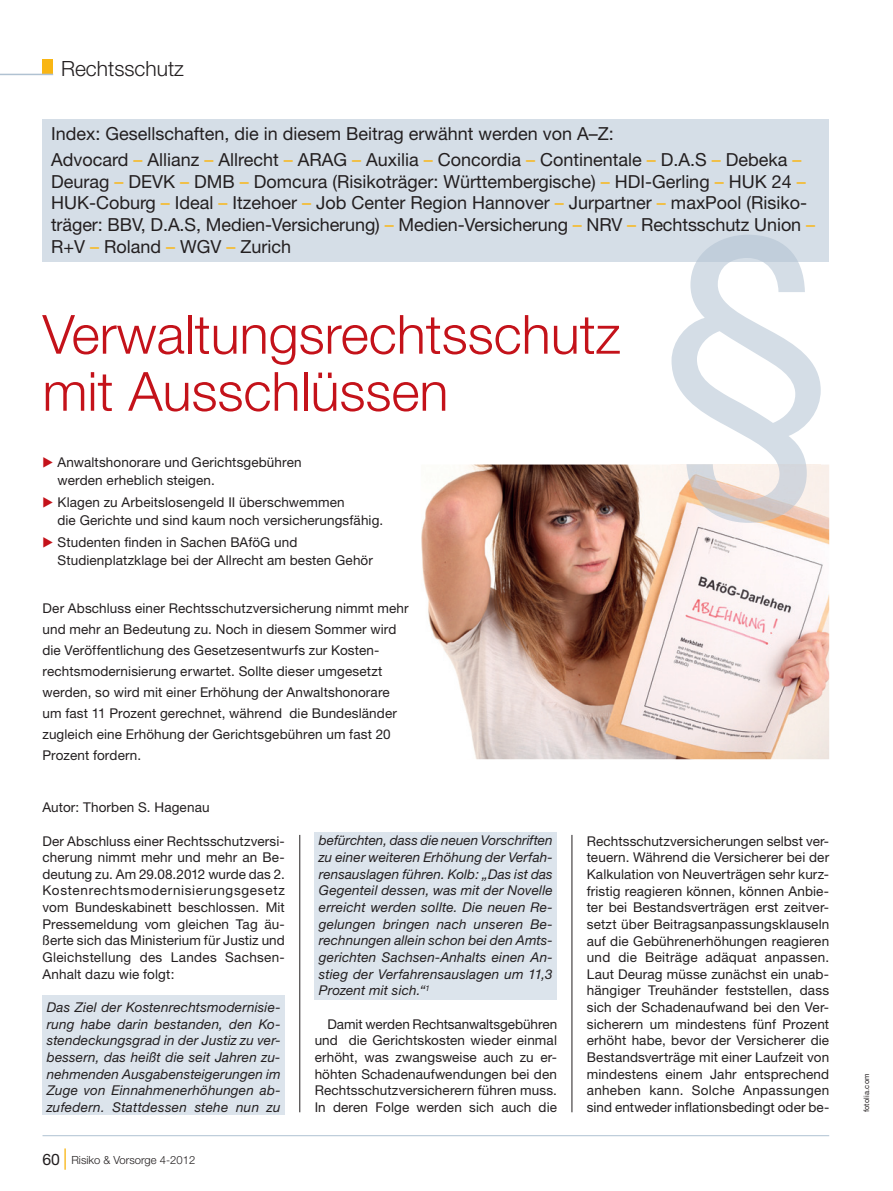
<style>
.page{position:relative;width:893px;height:1191px;background:#fff}
.page>*{position:absolute;margin:0;border:0;box-sizing:border-box;transform-origin:0 0}
.t1{font:310.05px "Helvetica Neue";color:#d4dde6}
.t2{font:300 54px/57px "Helvetica Neue";color:#c4121a}
.t3{font:300 21px "Helvetica Neue";color:#231f20}
.t4{font:18px/21.6px "Helvetica Neue";color:#231f20}
.t5{font:13.5px/16.6px "Helvetica Neue";letter-spacing:.01em;color:#231f20}
.t6{font:italic 13.5px/16.6px "Helvetica Neue";letter-spacing:.015em;color:#231f20;text-align:justify}
.t7{font:300 11.25px "Helvetica Neue";color:#231f20}
.t8{font:7.5px "Helvetica Neue";letter-spacing:.02em;color:#231f20}
.s1{color:#f9b614}
.s2{font-family:"BB Sonderzeichen";color:#c4121a}
.s3{font-weight:400;font-size:15.75px}
</style>
<div class="page">
<div style="left:43px;top:995px;width:242px;height:119px;background:#dce4ec"></div>
<div style="left:315px;top:832px;width:242px;height:168px;background:#dce4ec"></div>
<hr style="left:43px;top:1135px;width:786px;height:1px;background:#b0c2d2">
<hr style="left:64px;top:1148px;width:2px;height:21px;background:#f9b614">
<div style="left:43px;top:60px;width:10px;height:14px;background:#f9b614"></div>
<hr style="left:0;top:74px;width:53px;height:1px;background:#b0c2d2">
<hr style="left:299px;top:835px;width:1px;height:277px;background:#231f20">
<hr style="left:572px;top:835px;width:1px;height:277px;background:#231f20">
<div style="left:43px;top:119px;width:786px;height:142px;background:#d5dee7"></div>
<img style="left:421px;top:464px;width:408px;height:295px">
<img style="left:672px;top:464px;width:149px;height:59px">
<img style="left:686px;top:464px;width:121px;height:59px">
<h3 class="t3" style="left:61px;top:61px;width:124px">Rechtsschutz</h3>
<h3 class="t4" style="left:51px;top:123px;width:752px;line-height:25.8px">Index: Gesellschaften, die in diesem Beitrag erwähnt werden von A–Z:<br>Advocard <span class="s1">–</span> Allianz <span class="s1">–</span> Allrecht <span class="s1">–</span> ARAG <span class="s1">–</span> Auxilia <span class="s1">–</span> Concordia <span class="s1">–</span> Continentale <span class="s1">–</span> D.A.S <span class="s1">–</span> Debeka <span class="s1">–</span></h3>
<p class="t4" style="left:51px;top:172px;width:766px">Deurag <span class="s1">–</span> DEVK <span class="s1">–</span> DMB <span class="s1">–</span> Domcura (Risikoträger: Württembergische) <span class="s1">–</span> HDI-Gerling <span class="s1">–</span> HUK 24 <span class="s1">– </span>HUK-Coburg <span class="s1">–</span> Ideal <span class="s1">–</span> Itzehoer <span class="s1">–</span> Job Center Region Hannover <span class="s1">–</span> Jurpartner <span class="s1">–</span> maxPool (Risiko&shy;träger: BBV, D.A.S, Medien-Versicherung) <span class="s1">–</span> Medien-Versicherung <span class="s1">–</span> NRV <span class="s1">–</span> Rechtsschutz Union <span class="s1">– </span>R+V <span class="s1">–</span> Roland <span class="s1">–</span> WGV <span class="s1">–</span> Zurich</p>
<h1 class="t1" style="left:661px;top:240px;width:174px">§</h1>
<h2 class="t2" style="left:43px;top:311px;width:580px">Verwaltungsrechtsschutz mit Ausschlüssen</h2>
<p class="t5" style="left:58px;top:454px;width:246px;line-height:18px;text-indent:-15px"><span class="s2">E</span> Anwaltshonorare und Gerichtsgebühren werden erheblich steigen.</p>
<p class="t5" style="left:58px;top:494px;width:327px;line-height:18px;text-indent:-15px"><span class="s2">E</span> Klagen zu Arbeitslosengeld II überschwemmen<br>die Gerichte und sind kaum noch versicherungsfähig.</p>
<p class="t5" style="left:58px;top:535px;width:317px;line-height:18px;text-indent:-15px"><span class="s2">E</span> Studenten finden in Sachen BAföG und<br>Studienplatzklage bei der Allrecht am besten Gehör</p>
<p class="t5" style="left:43px;top:599px;width:368px;line-height:21px">Der Abschluss einer Rechtsschutzversicherung nimmt mehr und mehr an Bedeutung zu. Noch in diesem Sommer wird die Veröffentlichung des Gesetzesentwurfs zur Kosten&shy;rechtsmodernisierung erwartet. Sollte dieser umgesetzt werden, so wird mit einer Erhöhung der Anwaltshonorare um fast 11 Prozent gerechnet, während die Bundesländer zugleich eine Erhöhung der Gerichtsgebühren um fast 20<br>Prozent fordern.</p>
<p class="t5" style="left:43px;top:800px;width:168px">Autor: Thorben S. Hagenau</p>
<p class="t5" style="left:43px;top:833px;width:244px;text-align:justify">Der Abschluss einer Rechtsschutzversi&shy;cherung nimmt mehr und mehr an Be&shy;deutung zu. Am 29.08.2012 wurde das 2.<br>Kostenrechtsmodernisierungsgesetz vom Bundeskabinett beschlossen. Mit Pressemeldung vom gleichen Tag äu&shy;ßerte sich das Ministerium für Justiz und Gleichstellung des Landes Sachsen-Anhalt dazu wie folgt:</p>
<p class="t6" style="left:47px;top:1000px;width:235px">Das Ziel der Kostenrechtsmodernisie&shy;rung habe darin bestanden, den Ko&shy;stendeckungsgrad in der Justiz zu ver&shy;bessern, das heißt die seit Jahren zu&shy;nehmenden Ausgabensteigerungen im Zuge von Einnahmenerhöhungen ab&shy;zufedern. Stattdessen stehe nun zu</p>
<p class="t7" style="left:43px;top:1155px;width:154px"><span class="s3">60</span> Risiko &amp; Vorsorge 4-2012</p>
<p class="t6" style="left:319px;top:833px;width:235px">befürchten, dass die neuen Vorschriften zu einer weiteren Erhöhung der Verfah&shy;rensauslagen führen. Kolb: „Das ist das Gegenteil dessen, was mit der Novelle erreicht werden sollte. Die neuen Re&shy;gelungen bringen nach unseren Be&shy;rechnungen allein schon bei den Amts&shy;gerichten Sachsen-Anhalts einen An&shy;stieg der Verfahrensauslagen um 11,3<br>Prozent mit sich.“<sup>1</sup></p>
<p class="t5" style="left:315px;top:1017px;width:244px;text-align:justify;text-indent:13px">Damit werden Rechtsanwaltsgebühren und die Gerichtskosten wieder einmal erhöht, was zwangsweise auch zu er&shy;höhten Schadenaufwendungen bei den Rechtsschutzversicherern führen muss.<br>In deren Folge werden sich auch die</p>
<p class="t5" style="left:587px;top:833px;width:244px;text-align:justify">Rechtsschutzversicherungen selbst ver&shy;teuern. Während die Versicherer bei der Kalkulation von Neuverträgen sehr kurz&shy;fristig reagieren können, können Anbie&shy;ter bei Bestandsverträgen erst zeitver&shy;setzt über Beitragsanpassungsklauseln auf die Gebührenerhöhungen reagieren und die Beiträge adäquat anpassen.<br>Laut Deurag müsse zunächst ein unab&shy;hängiger Treuhänder feststellen, dass sich der Schadenaufwand bei den Ver&shy;sicherern um mindestens fünf Prozent erhöht habe, bevor der Versicherer die Bestandsverträge mit einer Laufzeit von mindestens einem Jahr entsprechend anheben kann. Solche Anpassungen sind entweder inflationsbedingt oder be-</p>
<p class="t8" style="left:864px;top:1112px;width:40px;rotate:-90deg">fotolia.com</p>
</div>
